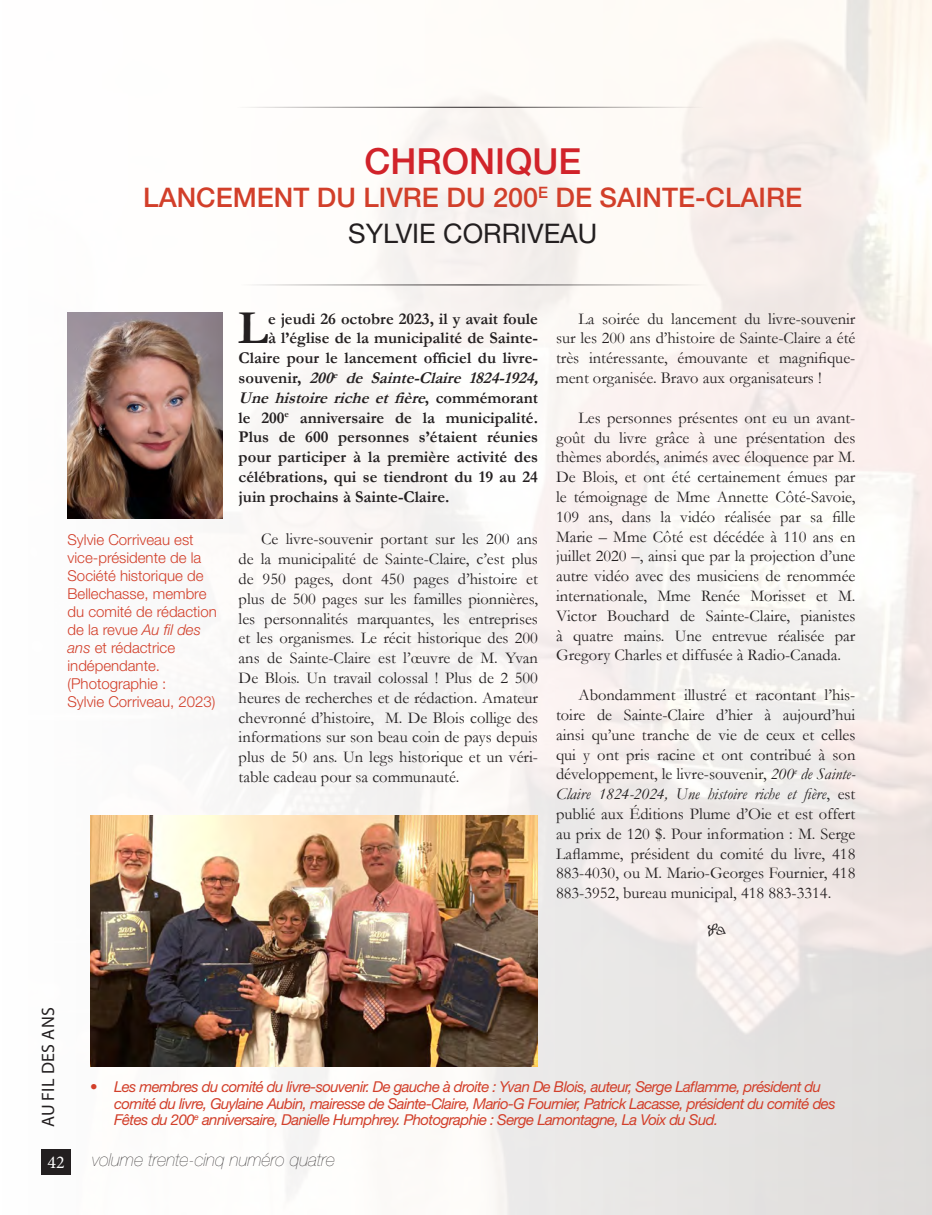
<style>
.page{position:relative;width:932px;height:1215px;background:#fff}
.page>*{position:absolute;margin:0;border:0;box-sizing:border-box;transform-origin:0 0}
.Incipit{font:700 47.7px "Garamond";color:#231f20}
.t1{font:500 36px "Helvetica Neue LT Std";color:#d1232a}
.Sous-titre_chronique{font:500 27px "Helvetica Neue LT Std";color:#d23f2a}
.Sous-titre_chronique-2{font:27px "Helvetica Neue LT Std";color:#231f20}
.t2{font:italic 200 18px "Helvetica Neue LT Std";color:#231f20}
.t3{font:18px "Myriad Pro";letter-spacing:.02em;color:#231f20}
.t4{font:18px "Minion Pro";color:#fff}
.Corps_de_texte{font:18px "Minion Pro";color:#231f20}
.Corps_de_texte-2{font:16.5px/19.8px "Garamond";color:#231f20;text-align:justify}
.Incipit-2{font:700 16.5px "Garamond";color:#231f20}
.Incipit-3{font:italic 700 16.5px "Garamond";color:#231f20}
.t5{font:italic 15px/16.5px "Helvetica Neue LT Std";letter-spacing:-.04em;color:#d23f2a}
.Bio_auteurs{font:300 15px/18px "Helvetica Neue LT Std";color:#d23f2a}
.s1{font-style:italic}
.s2{font-style:normal}
</style>
<div class="page">
<img style="left:41px;top:0;width:891px;height:1215px">
<hr style="left:240px;top:285px;width:466px;height:1px;background:#231f20">
<hr style="left:237px;top:107px;width:466px;height:1px;background:#231f20">
<img style="left:90px;top:816px;width:447px;height:251px">
<img style="left:68px;top:313px;width:154px;height:205px">
<div style="left:41px;top:1149px;width:30px;height:25px;background:#231f20"></div>
<p class="t1" style="left:364px;top:140px;width:218px">CHRONIQUE</p>
<p class="Sous-titre_chronique" style="left:143px;top:181px;width:660px">LANCEMENT DU LIVRE DU 200<sup>E</sup> DE SAINTE-CLAIRE</p>
<p class="Sous-titre_chronique-2" style="left:348px;top:217px;width:250px">SYLVIE CORRIVEAU</p>
<p class="Bio_auteurs" style="left:68px;top:530px;width:151px">Sylvie Corriveau est vice-présidente de la<br>Société historique de<br>Bellechasse, membre du comité de rédaction de la revue <span class="s1">Au fil des ans</span> et rédactrice indépendante. (Photographie :</p>
<p class="Bio_auteurs" style="left:68px;top:692px;width:149px">Sylvie Corriveau, 2023)</p>
<p class="Incipit" style="left:238px;top:296px;width:32px">L</p>
<p class="Incipit-2" style="left:268px;top:307px;width:271px">e jeudi 26 octobre 2023, il y avait foule</p>
<p class="Incipit-2" style="left:268px;top:327px;width:271px">à l’église de la municipalité de Sainte-</p>
<p class="Incipit-2" style="left:239px;top:347px;width:301px">Claire pour le lancement officiel du livre-</p>
<p class="Incipit-3" style="left:239px;top:367px;width:307px"><span class="s2">s o u v e n i r ,</span> 200<sup>e</sup> de Sainte-Claire 1824-1924,</p>
<p class="Incipit-3" style="left:239px;top:386px;width:301px">Unehistoirericheetfière<span class="s2">, c o m m é m o r a n t</span></p>
<p class="Incipit-2" style="left:239px;top:406px;width:301px">le 200<sup>e</sup> anniversaire de la municipalité.</p>
<p class="Incipit-2" style="left:238px;top:426px;width:301px">Plus de 600 personnes s’étaient réunies</p>
<p class="Incipit-2" style="left:238px;top:446px;width:301px">pour participer à la première activité des</p>
<p class="Incipit-2" style="left:238px;top:466px;width:301px">célébrations, qui se tiendront du 19 au 24</p>
<p class="Incipit-2" style="left:238px;top:485px;width:212px">juin prochains à Sainte-Claire.</p>
<p class="Corps_de_texte-2" style="left:238px;top:529px;width:301px;text-indent:23px">Ce livre-souvenir portant sur les 200 ans de la municipalité de Sainte-Claire, c’est plus de 950 pages, dont 450 pages d’histoire et plus de 500 pages sur les familles pionnières, les personnalités marquantes, les entreprises et les organismes. Le récit historique des 200 ans de Sainte-Claire est l’œuvre de M. Yvan De Blois. Un travail colossal ! Plus de 2 500 heures de recherches et de rédaction. Amateur chevronné d’histoire, M. De Blois collige des informations sur son beau coin de pays depuis plus de 50 ans. Un legs historique et un véri&shy;table cadeau pour sa communauté.</p>
<p class="Corps_de_texte-2" style="left:556px;top:308px;width:301px;text-indent:23px">La soirée du lancement du livre-souvenir sur les 200 ans d’histoire de Sainte-Claire a été très intéressante, émouvante et magnifique&shy;ment organisée. Bravo aux organisateurs !</p>
<p class="Corps_de_texte-2" style="left:556px;top:407px;width:301px;text-indent:23px">Les personnes présentes ont eu un avant&shy;goût du livre grâce à une présentation des thèmes abordés, animés avec éloquence par M.<br>De Blois, et ont été certainement émues par le témoignage de Mme Annette Côté-Savoie, 109 ans, dans la vidéo réalisée par sa fille Marie – Mme Côté est décédée à 110 ans en juillet 2020 –, ainsi que par la projection d’une autre vidéo avec des musiciens de renommée internationale, Mme Renée Morisset et M.<br>Victor Bouchard de Sainte-Claire, pianistes à quatre mains. Une entrevue réalisée par Gregory Charles et diffusée à Radio-Canada.</p>
<p class="Corps_de_texte-2" style="left:556px;top:685px;width:301px;text-indent:23px">Abondamment illustré et racontant l’his&shy;toire de Sainte-Claire d’hier à aujourd’hui ainsi qu’une tranche de vie de ceux et celles qui y ont pris racine et ont contribué à son développement, le livre-souvenir, <span class="s1">200</span><sup>e</sup> <span class="s1">de Sainte-Claire 1824-2024, Une histoire riche et fière</span>, est publié aux Éditions Plume d’Oie et est offert au prix de 120 $. Pour information : M. Serge Laflamme, président du comité du livre, 418<br>883-4030, ou M. Mario-Georges Fournier, 418<br>883-3952, bureau municipal, 418 883-3314.</p>
<p class="Corps_de_texte" style="left:706px;top:917px;width:22px">•</p>
<p class="t3" style="left:37px;top:1127px;width:122px;rotate:-90deg">AU FIL DES ANS</p>
<p class="t5" style="left:114px;top:1079px;width:723px;text-indent:-24px">• Les membres du comité du livre-souvenir. De gauche à droite : Yvan De Blois, auteur, Serge Laflamme, président du comité du livre, Guylaine Aubin, mairesse de Sainte-Claire, Mario-G Fournier, Patrick Lacasse, président du comité des<br>Fêtes du 200<sup>e</sup> anniversaire, Danielle Humphrey. Photographie : Serge Lamontagne, La Voix du Sud.</p>
<p class="t4" style="left:47px;top:1150px;width:19px">42</p>
<p class="t2" style="left:92px;top:1149px;width:244px">volume trente-cinq numéro quatre</p>
</div>
